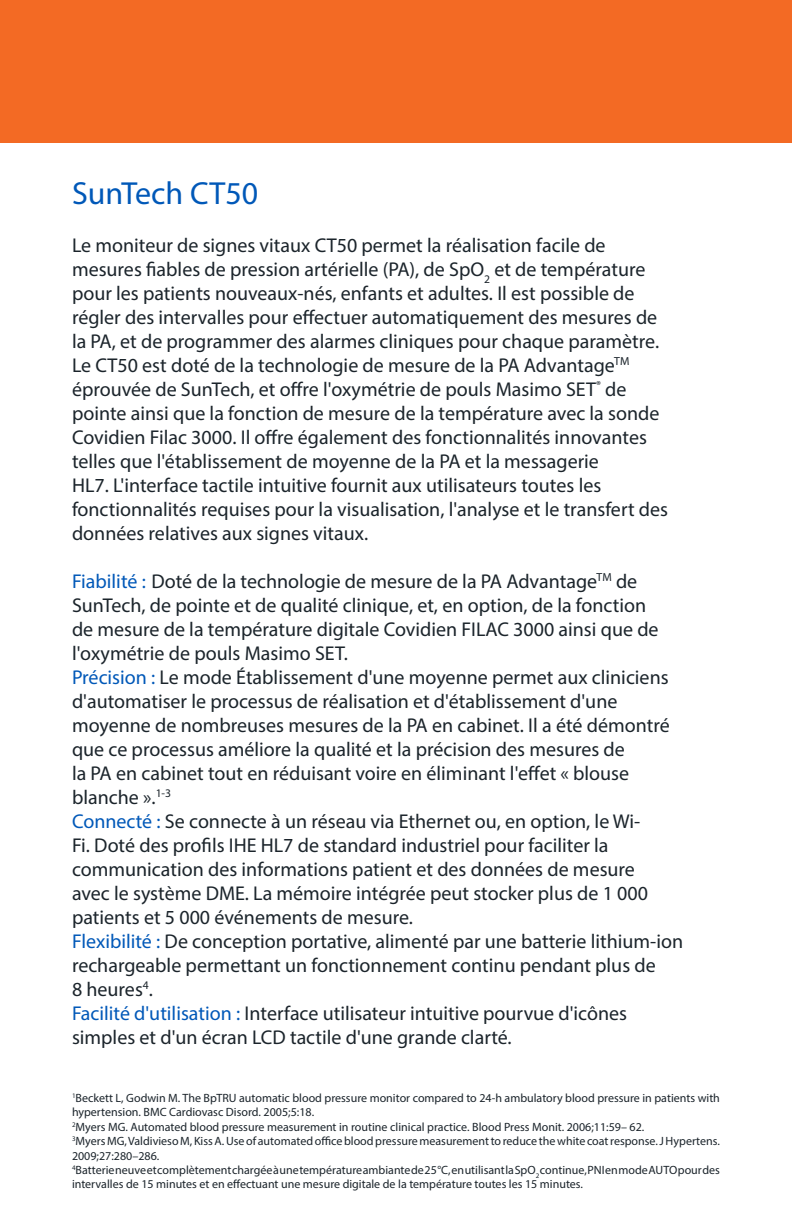
<style>
.page{position:relative;width:792px;height:1224px;background:#fff}
.page>*{position:absolute;margin:0;border:0;box-sizing:border-box;transform-origin:0 0}
.t1{font:32px "Myriad Pro";color:#0058b8}
.t2{font:20px/24px "Myriad Pro";color:#1b242b}
.t3{font:12px/14.4px "Myriad Pro";color:#1b242b}
.s1{color:#0058b8}
</style>
<div class="page">
<div style="left:0;top:0;width:792px;height:142px;background:#f36a24"></div>
<h1 class="t1" style="left:72px;top:174px;width:188px">SunTech CT50</h1>
<p class="t2" style="left:72px;top:233px;width:598px">Le moniteur de signes vitaux CT50 permet la réalisation facile de mesures fiables de pression artérielle (PA), de SpO<sub>2</sub> et de température pour les patients nouveaux-nés, enfants et adultes. Il est possible de régler des intervalles pour effectuer automatiquement des mesures de la PA, et de programmer des alarmes cliniques pour chaque paramètre.<br>Le CT50 est doté de la technologie de mesure de la PA Advantage<sup>TM </sup>éprouvée de SunTech, et offre l'oxymétrie de pouls Masimo SET<sup>®</sup> de pointe ainsi que la fonction de mesure de la température avec la sonde Covidien Filac 3000. Il offre également des fonctionnalités innovantes telles que l'établissement de moyenne de la PA et la messagerie<br>HL7. L'interface tactile intuitive fournit aux utilisateurs toutes les fonctionnalités requises pour la visualisation, l'analyse et le transfert des données relatives aux signes vitaux.</p>
<p class="t2" style="left:72px;top:569px;width:613px"><span class="s1">Fiabilité :</span> Doté de la technologie de mesure de la PA Advantage<sup>TM</sup> de SunTech, de pointe et de qualité clinique, et, en option, de la fonction<br>de mesure de la température digitale Covidien FILAC 3000 ainsi que de l'oxymétrie de pouls Masimo SET.<br><span class="s1">Précision :</span> Le mode Établissement d'une moyenne permet aux cliniciens d'automatiser le processus de réalisation et d'établissement d'une moyenne de nombreuses mesures de la PA en cabinet. Il a été démontré que ce processus améliore la qualité et la précision des mesures de<br>la PA en cabinet tout en réduisant voire en éliminant l'effet « blouse blanche ».<sup>1-3<br></sup><span class="s1">Connecté :</span> Se connecte à un réseau via Ethernet ou, en option, le Wi-<br>Fi. Doté des profils IHE HL7 de standard industriel pour faciliter la communication des informations patient et des données de mesure<br>avec le système DME. La mémoire intégrée peut stocker plus de 1 000 patients et 5 000 événements de mesure.<br><span class="s1">Flexibilité :</span> De conception portative, alimenté par une batterie lithium-ion rechargeable permettant un fonctionnement continu pendant plus de<br>8 heures<sup>4</sup>.<br><span class="s1">Facilité d'utilisation :</span> Interface utilisateur intuitive pourvue d'icônes simples et d'un écran LCD tactile d'une grande clarté.</p>
<p class="t3" style="left:72px;top:1091px;width:650px"><sup>1</sup>Beckett L, Godwin M. The BpTRU automatic blood pressure monitor compared to 24-h ambulatory blood pressure in patients with hypertension. BMC Cardiovasc Disord. 2005;5:18.<br><sup>2</sup>Myers MG. Automated blood pressure measurement in routine clinical practice. Blood Press Monit. 2006;11:59– 62.<br><sup>3</sup>Myers MG, Valdivieso M, Kiss A. Use of automated office blood pressure measurement to reduce the white coat response. J Hypertens.<br>2009;27:280–286.<br><sup>4</sup>Batterie neuve et complètement chargée à une température ambiante de 25 °C, en utilisant la SpO<sub>2</sub> continue, PNI en mode AUTO pour des intervalles de 15 minutes et en effectuant une mesure digitale de la température toutes les 15 minutes.</p>
</div>
